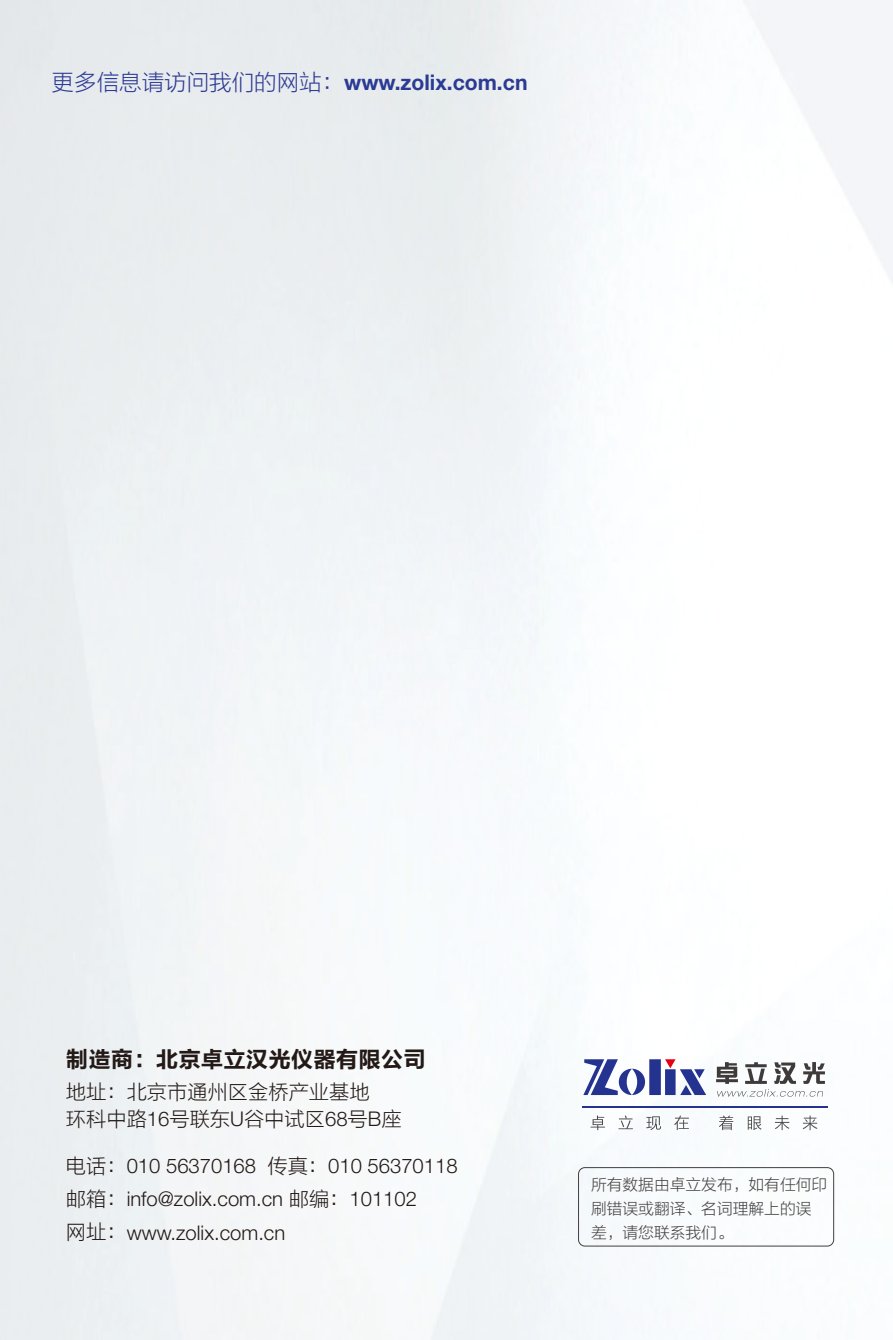
<style>
.page{position:relative;width:893px;height:1340px;background:#fff}
.page>*{position:absolute;margin:0;border:0;box-sizing:border-box;transform-origin:0 0}
.大标题蓝{font:22.5px "FZLTCHK GBK1 0";color:#231916}
.大标题蓝-2{font:700 21.6px "Helvetica Neue LT Pro";color:#2b3a94}
.大标题蓝-3{font:300 20.25px "Helvetica Neue LT Pro";color:#231916}
.大标题蓝-4{font:20.25px/27px "FZLTKHK GBK1 0";color:#231916}
.大标题蓝-5{font:15.75px/24.1px "FZLTKHK GBK1 0";color:#423f3e}
.s1{font-family:"FZLTKHK GBK1 0";font-weight:400;font-size:22.5px}
.s2{font-family:"FZLTXIHK GBK1 0";font-weight:400;font-size:22.5px}
.s3{font-family:"FZLTXIHK GBK1 0"}
.s4{font-family:"Helvetica Neue LT Pro";font-weight:300}
.s5{font-family:"FZLTKHK GBK1 0";font-weight:400}
.s6{font-family:"FZLTXIHK GBK1 0";font-weight:400}
</style>
<div class="page">
<img style="left:0;top:0;width:893px;height:1339px">
<div style="left:578px;top:1167px;width:256px;height:79px;border:1px solid #423f3e;border-radius:6px"></div>
<svg style="left:582px;top:1044px;width:246px;height:105px"></svg>
<p class="大标题蓝-2" style="left:52px;top:68px;width:477px"><span class="s1">更多信息请访问我们的网站</span><span class="s2">：</span>www.zolix.com.cn</p>
<p class="大标题蓝" style="left:66px;top:1047px;width:362px">制造商：北京卓立汉光仪器有限公司</p>
<p class="大标题蓝-4" style="left:66px;top:1078px;width:337px">地址<span class="s3">：</span>北京市通州区金桥产业基地<br>环科中路<span class="s4">16</span>号联东<span class="s4">U</span>谷中试区<span class="s4">68</span>号<span class="s4">B</span>座</p>
<p class="大标题蓝-3" style="left:66px;top:1153px;width:393px"><span class="s5">电话</span><span class="s6">：</span>010 56370168 <span class="s5">传真</span><span class="s6">：</span>010 56370118</p>
<p class="大标题蓝-3" style="left:66px;top:1186px;width:353px"><span class="s5">邮箱</span><span class="s6">：</span>info@zolix.com.cn <span class="s5">邮编</span><span class="s6">：</span>101102</p>
<p class="大标题蓝-3" style="left:66px;top:1220px;width:221px"><span class="s5">网址</span><span class="s6">：</span>www.zolix.com.cn</p>
<p class="大标题蓝-5" style="left:591px;top:1172px;width:238px">所有数据由卓立发布<span class="s3">，</span>如有任何印刷错误或翻译<span class="s3">、</span>名词理解上的误差<span class="s3">，</span>请您联系我们<span class="s3">。</span></p>
</div>
